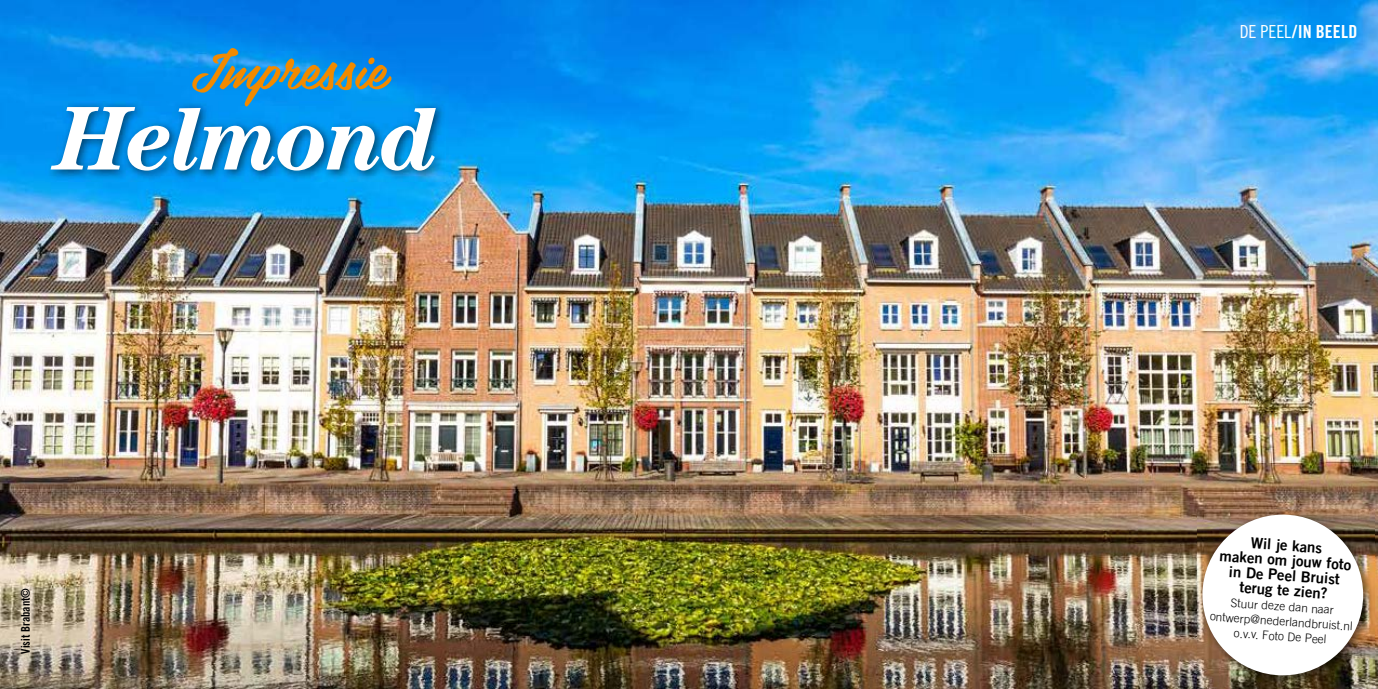
<style>
.page{position:relative;width:1378px;height:689px;background:#fff}
.page>*{position:absolute;margin:0;border:0;box-sizing:border-box;transform-origin:0 0}
.t1{font:italic 700 90.75px "Century Std";letter-spacing:-.03em;color:#fff}
.t2{font:54px "Belinda";color:#f18a00}
.t3{font:18px "Trade Gothic LT Std Bd Cn 20";letter-spacing:.01em;color:#fff}
.t4{font:15px/15px "Trade Gothic LT Std Bd 2";color:#000;text-align:center}
.t5{font:300 12px/15px "Trade Gothic LT Std";color:#000;text-align:center}
.t6{font:12px "Trade Gothic LT Std Bd Cn 20";color:#000}
.s1{font-family:"Trade Gothic LT Std Cn 18"}
</style>
<div class="page">
<img style="left:0;top:0;width:689px;height:689px">
<img style="left:46px;top:101px;width:400px;height:80px">
<img style="left:689px;top:0;width:689px;height:689px">
<img style="left:1197px;top:509px;width:177px;height:177px">
<div style="left:1202px;top:514px;width:161px;height:161px;background:#fff;border-radius:50%"></div>
<h2 class="t2" style="left:191px;top:24px;width:197px">Impressie</h2>
<h1 class="t1" style="left:57px;top:86px;width:384px">Helmond</h1>
<p class="t6" style="left:18px;top:653px;width:67px;rotate:-90deg">Visit Brabant©</p>
<h3 class="t3" style="left:1239px;top:21px;width:119px"><span class="s1">DE PEEL</span>/IN BEELD</h3>
<p class="t4" style="left:1221px;top:533px;width:134px;rotate:4deg">Wil je kans<br>maken om jouw foto in De Peel Bruist terug te zien?</p>
<p class="t5" style="left:1211px;top:593px;width:144px;rotate:4deg">Stuur deze dan naar ontwerp@nederlandbruist.nl o.v.v. Foto De Peel</p>
</div>
